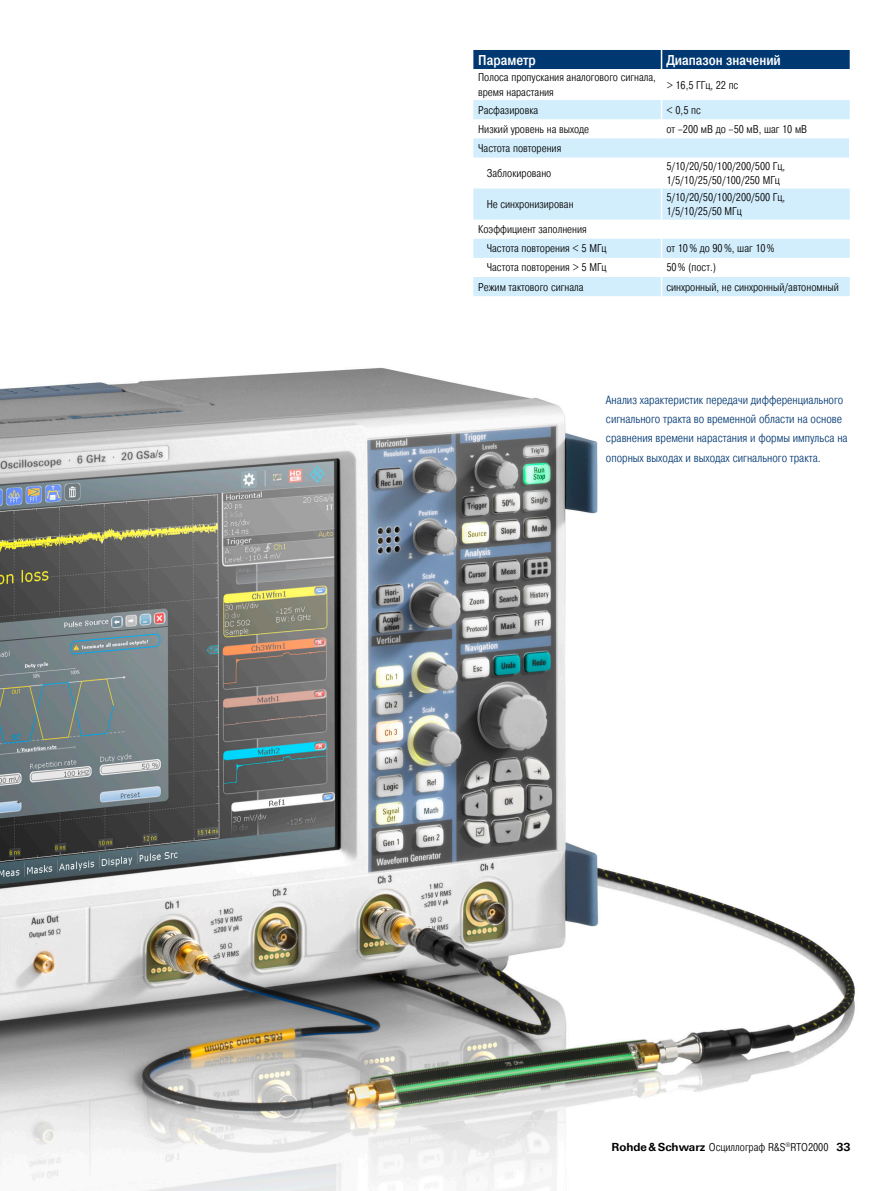
<style>
.page{position:relative;width:893px;height:1191px;background:#fff}
.page>*{position:absolute;margin:0;border:0;box-sizing:border-box;transform-origin:0 0}
.Tabellenueberschrift{font:500 14.25px "Pragmatica Cond";color:#fff}
.Bildunterschrift{font:300 12px/19.2px "Pragmatica Cond";color:#003872}
.Tabelletext{font:300 11.25px/14.7px "Pragmatica Cond";color:#000}
.Tabelletext_2mm{font:300 11.25px "Pragmatica Cond";color:#000}
.s1{font-family:"Linotype Univers 630";font-weight:700}
</style>
<div class="page">
<img style="left:0;top:367px;width:855px;height:824px">
<svg style="left:473px;top:100px;width:377px;height:196px;fill:#d2edfc"></svg>
<svg style="left:661px;top:100px;width:1px;height:38px"></svg>
<hr style="left:661px;top:158px;width:1px;height:31px;background:#fff">
<hr style="left:661px;top:189px;width:1px;height:31px;background:#fff">
<svg style="left:661px;top:239px;width:1px;height:57px"></svg>
<svg style="left:849px;top:138px;width:1px;height:20px"></svg>
<svg style="left:849px;top:220px;width:1px;height:19px"></svg>
<div style="left:473px;top:50px;width:377px;height:19px;background:#003872"></div>
<p class="Tabellenueberschrift" style="left:478px;top:51px;width:59px">Параметр</p>
<p class="Tabellenueberschrift" style="left:666px;top:51px;width:116px">Диапазон значений</p>
<p class="Tabelletext" style="left:478px;top:70px;width:179px">Полоса пропускания аналогового сигнала, время нарастания</p>
<p class="Tabelletext" style="left:666px;top:77px;width:74px">&gt; 16,5 ГГц, 22 пс</p>
<p class="Tabelletext" style="left:478px;top:103px;width:62px">Расфазировка</p>
<p class="Tabelletext" style="left:666px;top:103px;width:36px">&lt; 0,5 пс</p>
<p class="Tabelletext" style="left:478px;top:122px;width:112px">Низкий уровень на выходе</p>
<p class="Tabelletext" style="left:666px;top:122px;width:142px">от –200 мВ до –50 мВ, шаг 10 мВ</p>
<p class="Tabelletext" style="left:478px;top:141px;width:85px">Частота повторения</p>
<p class="Tabelletext_2mm" style="left:487px;top:166px;width:66px">Заблокировано</p>
<p class="Tabelletext" style="left:666px;top:159px;width:120px">5/10/20/50/100/200/500 Гц,</p>
<p class="Tabelletext" style="left:666px;top:173px;width:115px">1/5/10/25/50/100/250 МГц</p>
<p class="Tabelletext_2mm" style="left:487px;top:197px;width:88px">Не синхронизирован</p>
<p class="Tabelletext" style="left:666px;top:190px;width:120px">5/10/20/50/100/200/500 Гц,</p>
<p class="Tabelletext" style="left:666px;top:204px;width:77px">1/5/10/25/50 МГц</p>
<p class="Tabelletext" style="left:478px;top:222px;width:110px">Коэффициент заполнения</p>
<p class="Tabelletext_2mm" style="left:487px;top:242px;width:121px">Частота повторения &lt; 5 МГц</p>
<p class="Tabelletext" style="left:666px;top:241px;width:110px">от 10% до 90%, шаг 10%</p>
<p class="Tabelletext_2mm" style="left:487px;top:261px;width:121px">Частота повторения &gt; 5 МГц</p>
<p class="Tabelletext" style="left:666px;top:260px;width:51px">50% (пост.)</p>
<p class="Tabelletext" style="left:478px;top:279px;width:107px">Режим тактового сигнала</p>
<p class="Tabelletext" style="left:666px;top:279px;width:174px">синхронный, не синхронный/автономный</p>
<p class="Bildunterschrift" style="left:606px;top:390px;width:243px">Анализ характеристик передачи дифференциального сигнального тракта во временной области на основе сравнения времени нарастания и формы импульса на опорных выходах и выходах сигнального тракта.</p>
<p class="Tabelletext" style="left:611px;top:1139px;width:240px"><span class="s1">Rohde&amp;Schwarz</span> Осциллограф R&amp;S<sup>®</sup>RTO2000 <span class="s1">33</span></p>
</div>
